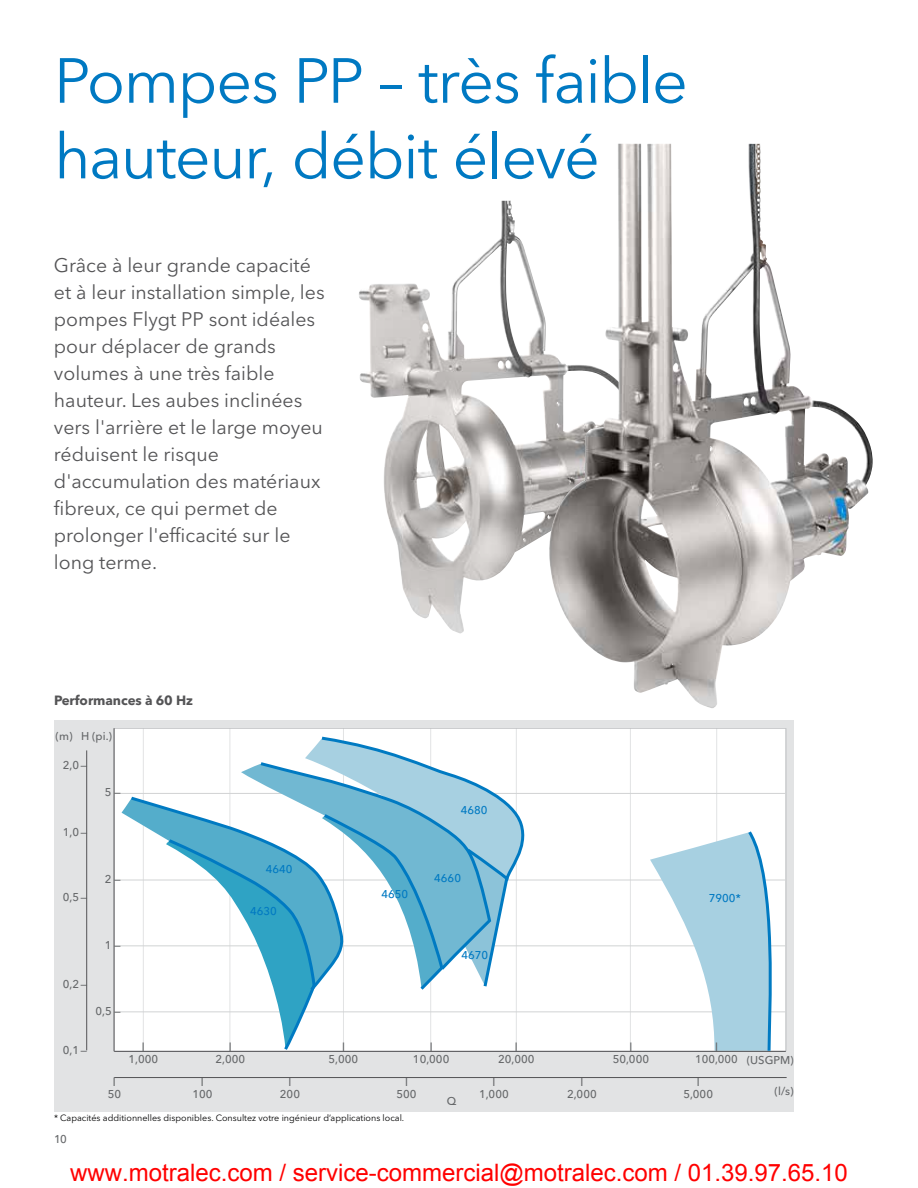
<style>
.page{position:relative;width:918px;height:1188px;background:#fff}
.page>*{position:absolute;margin:0;border:0;box-sizing:border-box;transform-origin:0 0}
.t1{font:63px/75.6px "Avenir Next LT Pro";letter-spacing:-.025em;color:#0079c2}
.t2{font:24px "Arial";color:#f00}
.t3{font:19.5px/27px "Avenir Next LT Pro";color:#545456}
.t4{font:700 13.35px "Avenir Next LT Pro";letter-spacing:-.005em;color:#545456}
.t5{font:500 11.25px/12px "Avenir Next LT Pro";color:#656769;text-align:center}
.t6{font:500 11.25px "Avenir Next LT Pro";color:#0079c2}
.t7{font:9px "Avenir Next";color:#000}
</style>
<div class="page">
<img style="left:359px;top:201px;width:149px;height:433px">
<img style="left:549px;top:176px;width:308px;height:532px">
<div style="left:54px;top:720px;width:740px;height:392px;background:#e2e3e4"></div>
<hr style="left:86px;top:750px;width:1px;height:300px;background:#545456">
<hr style="left:114px;top:1077px;width:673px;height:1px;background:#545456">
<div style="left:114px;top:728px;width:672px;height:323px;background:#fff"></div>
<hr style="left:143px;top:728px;width:1px;height:323px;background:#e2e3e4">
<hr style="left:343px;top:728px;width:1px;height:323px;background:#e2e3e4">
<hr style="left:716px;top:728px;width:1px;height:323px;background:#e2e3e4">
<hr style="left:786px;top:728px;width:1px;height:323px;background:#b8babc">
<hr style="left:630px;top:728px;width:1px;height:323px;background:#e2e3e4">
<hr style="left:516px;top:728px;width:1px;height:323px;background:#e2e3e4">
<hr style="left:230px;top:728px;width:1px;height:323px;background:#e2e3e4">
<hr style="left:430px;top:728px;width:1px;height:323px;background:#e2e3e4">
<hr style="left:114px;top:728px;width:672px;height:1px;background:#b8babc">
<hr style="left:114px;top:793px;width:672px;height:1px;background:#d1d3d4">
<hr style="left:114px;top:880px;width:672px;height:1px;background:#d1d3d4">
<hr style="left:114px;top:946px;width:672px;height:1px;background:#d1d3d4">
<hr style="left:114px;top:1012px;width:672px;height:1px;background:#d1d3d4">
<hr style="left:114px;top:728px;width:1px;height:323px;background:#58585b">
<hr style="left:114px;top:1051px;width:672px;height:1px;background:#58585b">
<svg style="left:122px;top:735px;width:410px;height:317px"></svg>
<svg style="left:650px;top:831px;width:127px;height:221px"></svg>
<h1 class="t1" style="left:54px;top:43px;width:635px">Pompes PP – très faible hauteur, débit élevé</h1>
<p class="t3" style="left:54px;top:252px;width:272px">Grâce à leur grande capacité et à leur installation simple, les pompes Flygt PP sont idéales pour déplacer de grands volumes à une très faible hauteur. Les aubes inclinées vers l'arrière et le large moyeu réduisent le risque d'accumulation des matériaux fibreux, ce qui permet de prolonger l'efficacité sur le long terme.</p>
<p class="t4" style="left:54px;top:692px;width:141px">Performances à 60 Hz</p>
<p class="t5" style="left:56px;top:730px;width:58px">(m) H (pi.)</p>
<p class="t5" style="left:63px;top:759px;width:26px">2,0—</p>
<p class="t5" style="left:63px;top:826px;width:26px">1,0—</p>
<p class="t5" style="left:105px;top:786px;width:18px">5 —</p>
<p class="t6" style="left:461px;top:803px;width:28px">4680</p>
<p class="t5" style="left:63px;top:891px;width:26px">0,5—</p>
<p class="t5" style="left:105px;top:873px;width:18px">2 —</p>
<p class="t5" style="left:105px;top:939px;width:18px">1 —</p>
<p class="t5" style="left:63px;top:978px;width:26px">0,2—</p>
<p class="t5" style="left:96px;top:1005px;width:27px">0,5 —</p>
<p class="t6" style="left:266px;top:863px;width:28px">4640</p>
<p class="t6" style="left:250px;top:905px;width:28px">4630</p>
<p class="t6" style="left:382px;top:887px;width:28px">4650</p>
<p class="t6" style="left:434px;top:871px;width:28px">4660</p>
<p class="t6" style="left:461px;top:948px;width:28px">4670</p>
<p class="t6" style="left:709px;top:892px;width:33px">7900*</p>
<p class="t5" style="left:63px;top:1044px;width:26px">0,1—</p>
<p class="t5" style="left:129px;top:1041px;width:31px">l<br>1,000</p>
<p class="t5" style="left:215px;top:1041px;width:31px">l<br>2,000</p>
<p class="t5" style="left:329px;top:1041px;width:31px">l<br>5,000</p>
<p class="t5" style="left:413px;top:1041px;width:38px">l<br>10,000</p>
<p class="t5" style="left:498px;top:1041px;width:38px">l<br>20,000</p>
<p class="t5" style="left:613px;top:1041px;width:38px">l<br>50,000</p>
<p class="t5" style="left:695px;top:1041px;width:44px">l<br>100,000</p>
<p class="t5" style="left:447px;top:1096px;width:11px">Q</p>
<p class="t5" style="left:108px;top:1076px;width:15px">l<br>50</p>
<p class="t5" style="left:192px;top:1076px;width:22px">l<br>100</p>
<p class="t5" style="left:280px;top:1076px;width:22px">l<br>200</p>
<p class="t5" style="left:396px;top:1076px;width:22px">l<br>500</p>
<p class="t5" style="left:479px;top:1076px;width:31px">l<br>1,000</p>
<p class="t5" style="left:567px;top:1076px;width:31px">l<br>2,000</p>
<p class="t5" style="left:683px;top:1076px;width:31px">l<br>5,000</p>
<p class="t5" style="left:747px;top:1054px;width:49px">(USGPM)</p>
<p class="t5" style="left:775px;top:1085px;width:21px">(l/s)</p>
<p class="t7" style="left:54px;top:1111px;width:352px">* Capacités additionnelles disponibles. Consultez votre ingénieur d’applications local.</p>
<p class="t5" style="left:54px;top:1133px;width:14px">10</p>
<p class="t2" style="left:70px;top:1164px;width:779px">www.motralec.com / service-commercial@motralec.com / 01.39.97.65.10</p>
</div>
